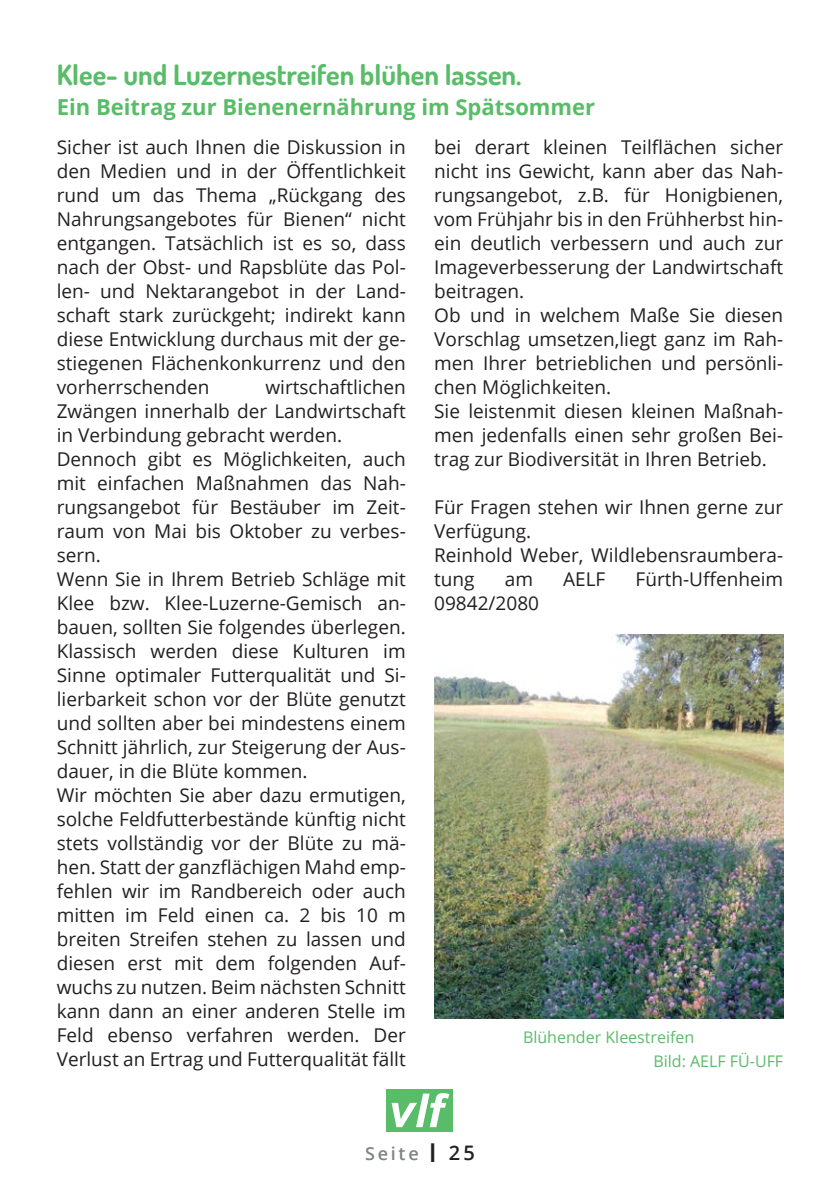
<style>
.page{position:relative;width:840px;height:1191px;background:#fff}
.page>*{position:absolute;margin:0;border:0;box-sizing:border-box;transform-origin:0 0}
.t1{font:700 28px "Dosis";color:#59bc68}
.t2{font:700 22px "Open Sans";color:#59bc68}
.t3{font:19px/24px "Open Sans";color:#231f20}
.t4{font:600 18px "Open Sans";letter-spacing:.15em;color:#808285}
.t5{font:16px/24px "Open Sans";color:#59bc68}
.s1{font-size:26px;color:#231f20}
.s2{font-size:20px;color:#231f20}
</style>
<div class="page">
<div style="left:386px;top:1089px;width:67px;height:42px;background:#59bc68"></div>
<svg style="left:391px;top:1093px;width:58px;height:34px"></svg>
<img style="left:434px;top:634px;width:348px;height:384px">
<h1 class="t1" style="left:57px;top:57px;width:466px">Klee- und Luzernestreifen blühen lassen.</h1>
<p class="t2" style="left:57px;top:92px;width:539px">Ein Beitrag zur Bienenernährung im Spätsommer</p>
<p class="t3" style="left:57px;top:135px;width:350px;text-align:justify">Sicher ist auch Ihnen die Diskussion in den Medien und in der Öffentlichkeit rund um das Thema „Rückgang des Nahrungsangebotes für Bienen“ nicht entgangen. Tatsächlich ist es so, dass nach der Obst- und Rapsblüte das Pol&shy;len- und Nektarangebot in der Land&shy;schaft stark zurückgeht; indirekt kann diese Entwicklung durchaus mit der ge&shy;stiegenen Flächenkonkurrenz und den vorherrschenden</p>
<p class="t3" style="left:434px;top:135px;width:350px">bei derart kleinen Teilflächen sicher nicht ins Gewicht, kann aber das Nah&shy;rungsangebot, z.B. für Honigbienen, vom Frühjahr bis in den Frühherbst hin&shy;ein deutlich verbessern und auch zur Imageverbesserung der Landwirtschaft beitragen.<br>Ob und in welchem Maße Sie diesen Vorschlag umsetzen,liegt ganz im Rah&shy;men Ihrer betrieblichen und persönli&shy;chen Möglichkeiten.<br>Sie leistenmit diesen kleinen Maßnah&shy;men jedenfalls einen sehr großen Bei&shy;trag zur Biodiversität in Ihren Betrieb.</p>
<p class="t3" style="left:434px;top:495px;width:350px">Für Fragen stehen wir Ihnen gerne zur<br>Verfügung.<br>Reinhold Weber, Wildlebensraumbera&shy;tung</p>
<p class="t3" style="left:57px;top:375px;width:350px;text-indent:208px">wirtschaftlichen Zwängen innerhalb der Landwirtschaft in Verbindung gebracht werden.<br>Dennoch gibt es Möglichkeiten, auch mit einfachen Maßnahmen das Nah&shy;rungsangebot für Bestäuber im Zeit&shy;raum von Mai bis Oktober zu verbes&shy;sern.<br>Wenn Sie in Ihrem Betrieb Schläge mit Klee bzw. Klee-Luzerne-Gemisch an&shy;bauen, sollten Sie folgendes überlegen.<br>Klassisch werden diese Kulturen im Sinne optimaler Futterqualität und Si&shy;lierbarkeit schon vor der Blüte genutzt und sollten aber bei mindestens einem Schnitt jährlich, zur Steigerung der Aus&shy;dauer, in die Blüte kommen.<br>Wir möchten Sie aber dazu ermutigen, solche Feldfutterbestände künftig nicht stets vollständig vor der Blüte zu mä&shy;hen. Statt der ganzflächigen Mahd emp&shy;fehlen wir im Randbereich oder auch mitten im Feld einen ca. 2 bis 10 m breiten Streifen stehen zu lassen und diesen erst mit dem folgenden Auf&shy;wuchs zu nutzen. Beim nächsten Schnitt kann dann an einer anderen Stelle im Feld ebenso verfahren werden. Der Verlust an Ertrag und Futterqualität fällt</p>
<p class="t3" style="left:504px;top:567px;width:30px">am</p>
<p class="t3" style="left:563px;top:567px;width:44px">AELF</p>
<p class="t3" style="left:635px;top:567px;width:149px">Fürth-Uffenheim</p>
<p class="t3" style="left:434px;top:591px;width:106px">09842/2080</p>
<p class="t5" style="left:653px;top:1024px;width:131px;text-indent:-130px">Blühender Kleestreifen<br>Bild: AELF FÜ-UFF</p>
<p class="t4" style="left:365px;top:1140px;width:111px">Seite <span class="s1">I</span> <span class="s2">25</span></p>
</div>
